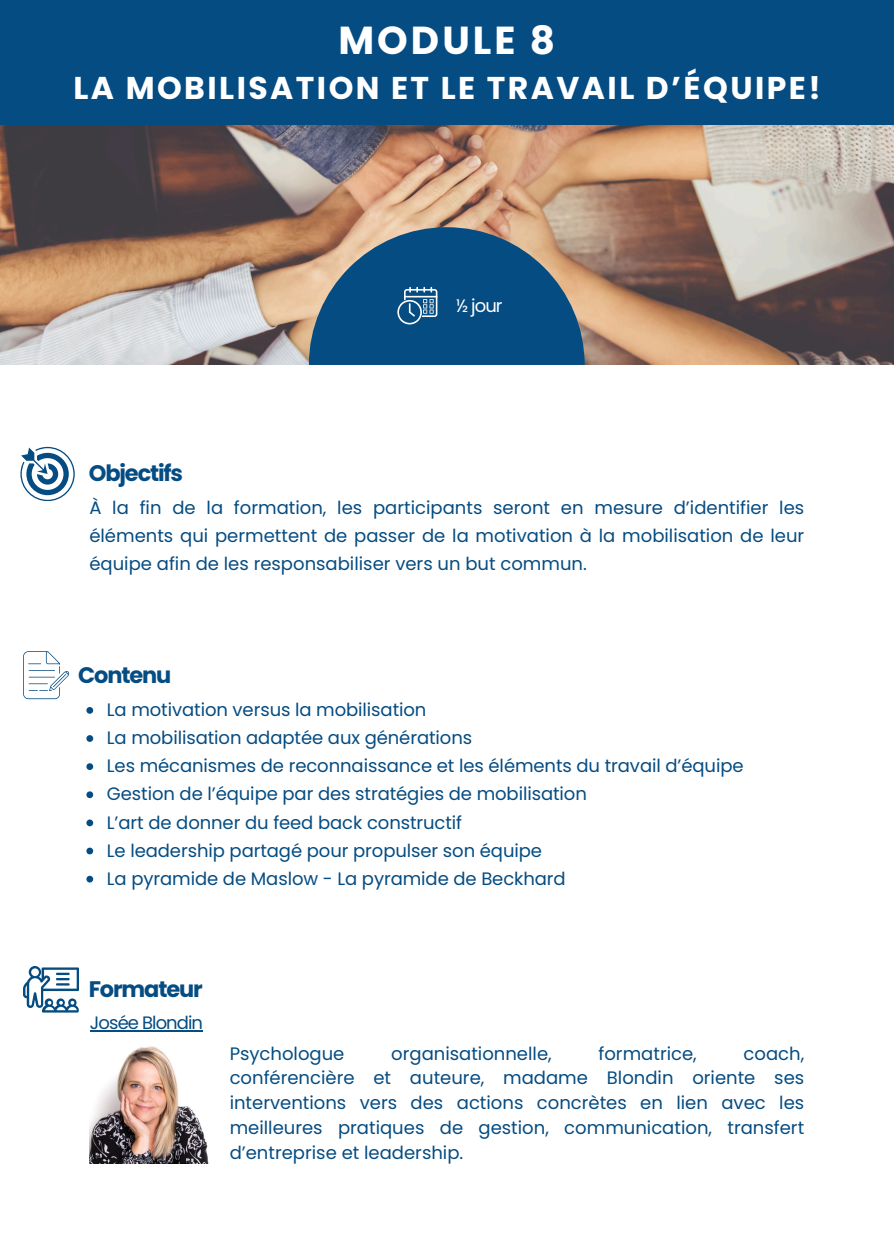
<style>
.page{position:relative;width:894px;height:1259px;background:#fff}
.page>*{position:absolute;margin:0;border:0;box-sizing:border-box;transform-origin:0 0}
.t1{font:700 39px "Poppins";letter-spacing:.075em;color:#fff}
.t2{font:700 31.5px "Poppins";letter-spacing:.075em;color:#fff}
.t3{font:700 22.5px "Poppins";letter-spacing:-.05em;color:#054c82}
.t4{font:18px/24.8px "Poppins";letter-spacing:-.005em;color:#054c82;text-align:justify}
.t5{font:18px "Poppins";letter-spacing:-.05em;color:#054c82}
.t6{font:18px "Poppins";color:#fff}
</style>
<div class="page">
<img style="left:0;top:125px;width:893px;height:239px">
<svg style="left:20px;top:447px;width:54px;height:54px"></svg>
<svg style="left:23px;top:651px;width:46px;height:48px"></svg>
<div style="left:0;top:0;width:893px;height:125px;background:#054c82"></div>
<svg style="left:309px;top:227px;width:275px;height:137px;background:#346285"></svg>
<svg style="left:86px;top:707px;width:7px;height:7px"></svg>
<svg style="left:86px;top:735px;width:7px;height:7px"></svg>
<svg style="left:86px;top:763px;width:7px;height:7px"></svg>
<svg style="left:86px;top:791px;width:7px;height:7px"></svg>
<svg style="left:86px;top:819px;width:7px;height:7px"></svg>
<svg style="left:86px;top:848px;width:7px;height:6px"></svg>
<svg style="left:86px;top:876px;width:7px;height:6px"></svg>
<svg style="left:23px;top:966px;width:56px;height:46px"></svg>
<img style="left:90px;top:1046px;width:119px;height:117px">
<hr style="left:90px;top:1030px;width:112px;height:1px;background:#054c82">
<p class="t1" style="left:338px;top:13px;width:218px">MODULE 8</p>
<p class="t2" style="left:73px;top:66px;width:748px">LA MOBILISATION ET LE TRAVAIL D’ÉQUIPE!</p>
<p class="t3" style="left:89px;top:458px;width:96px">Objectifs</p>
<h2 class="t6" style="left:456px;top:293px;width:48px">½ jour</h2>
<p class="t4" style="left:89px;top:493px;width:716px;line-height:28.2px">À la fin de la formation, les participants seront en mesure d’identifier les éléments qui permettent de passer de la motivation à la mobilisation de leur équipe afin de les responsabiliser vers un but commun.</p>
<p class="t3" style="left:78px;top:659px;width:95px">Contenu</p>
<p class="t4" style="left:107px;top:697px;width:321px">La motivation versus la mobilisation</p>
<p class="t4" style="left:107px;top:725px;width:367px">La mobilisation adaptée aux générations</p>
<p class="t4" style="left:107px;top:754px;width:638px">Les mécanismes de reconnaissance et les éléments du travail d’équipe</p>
<h2 class="t4" style="left:107px;top:782px;width:481px">Gestion de l’équipe par des stratégies de mobilisation</h2>
<p class="t4" style="left:107px;top:810px;width:357px">L’art de donner du feed back constructif</p>
<p class="t4" style="left:107px;top:838px;width:436px">Le leadership partagé pour propulser son équipe</p>
<p class="t4" style="left:107px;top:866px;width:460px">La pyramide de Maslow - La pyramide de Beckhard</p>
<p class="t3" style="left:89px;top:973px;width:115px">Formateur</p>
<p class="t5" style="left:90px;top:1010px;width:115px">Josée Blondin</p>
<p class="t4" style="left:229px;top:1041px;width:116px">Psychologue</p>
<p class="t4" style="left:391px;top:1041px;width:162px">organisationnelle,</p>
<p class="t4" style="left:598px;top:1041px;width:100px">formatrice,</p>
<p class="t4" style="left:229px;top:1041px;width:576px;text-indent:513px">coach, conférencière et auteure, madame Blondin oriente ses interventions vers des actions concrètes en lien avec les meilleures pratiques de gestion, communication, transfert d’entreprise et leadership.</p>
</div>
